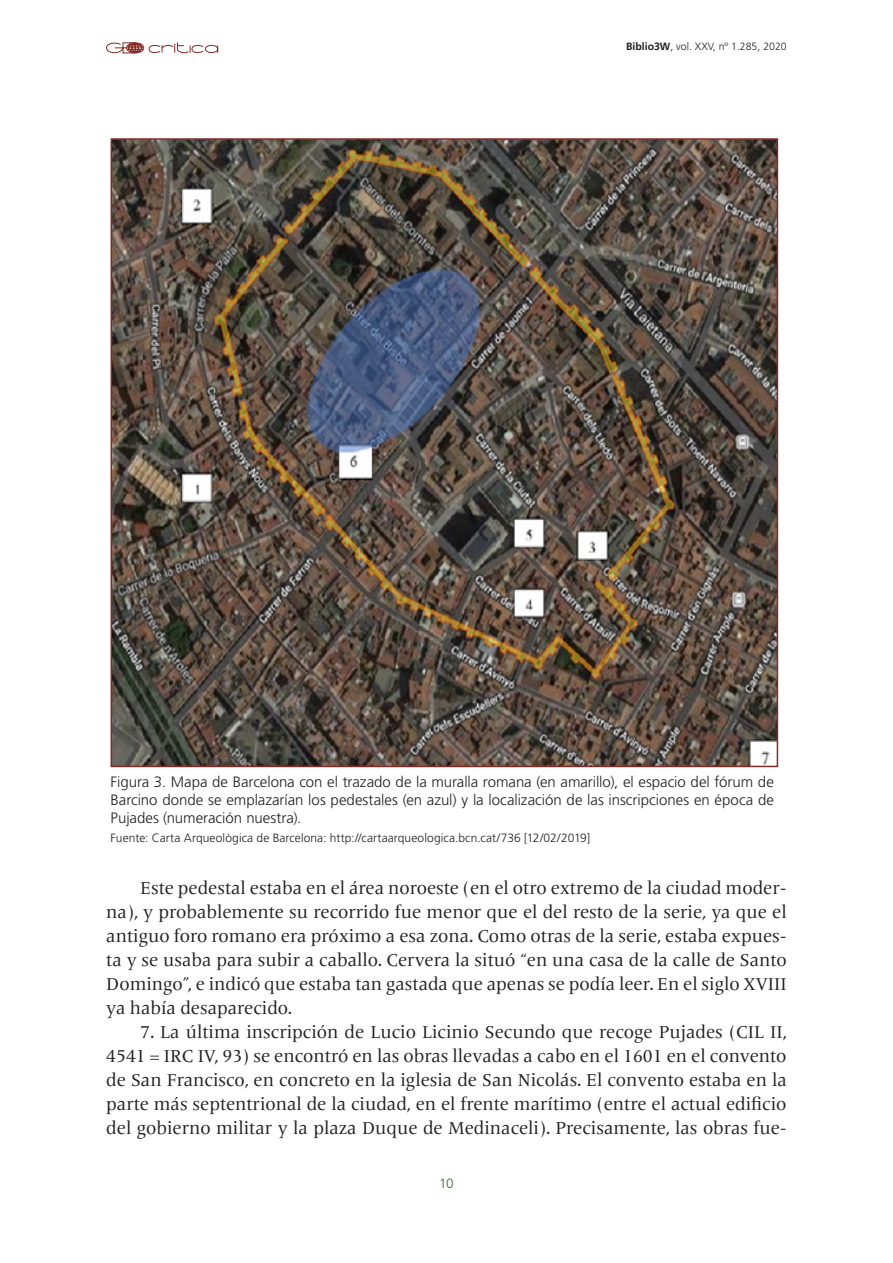
<style>
.page{position:relative;width:893px;height:1263px;background:#fff}
.page>*{position:absolute;margin:0;border:0;box-sizing:border-box;transform-origin:0 0}
.Text{font:18px/24px "Frutiger Serif LT Pro";color:#231f20;text-align:justify}
.Peu_de_foto{font:300 15px/18px "Frutiger LT Std";color:#231f20;text-align:justify}
.t1{font:300 13.5px "Frutiger LT Std";color:#3b692c}
.Font_Foto{font:300 12px "Frutiger LT Std";letter-spacing:.01em;color:#231f20}
.t2{font:300 10.5px "Frutiger LT Std";color:#231f20}
.s1{font-weight:700}
</style>
<div class="page">
<svg style="left:106px;top:42px;width:112px;height:12px"></svg>
<img style="left:114px;top:141px;width:661px;height:623px">
<p class="t2" style="left:626px;top:41px;width:162px"><span class="s1">Biblio3W</span>, vol. XXV, nº 1.285, 2020</p>
<p class="Peu_de_foto" style="left:111px;top:772px;width:665px">Figura 3. Mapa de Barcelona con el trazado de la muralla romana (en amarillo), el espacio del fórum de Barcino donde se emplazarían los pedestales (en azul) y la localización de las inscripciones en época de Pujades (numeración nuestra).</p>
<p class="Font_Foto" style="left:111px;top:831px;width:481px">Fuente: Carta Arqueològica de Barcelona: http://cartaarqueologica.bcn.cat/736 [12/02/2019]</p>
<p class="Text" style="left:106px;top:876px;width:682px;text-indent:34px">Este pedestal estaba en el área noroeste (en el otro extremo de la ciudad moder&shy;na), y probablemente su recorrido fue menor que el del resto de la serie, ya que el antiguo foro romano era próximo a esa zona. Como otras de la serie, estaba expues&shy;ta y se usaba para subir a caballo. Cervera la situó “en una casa de la calle de Santo Domingo”, e indicó que estaba tan gastada que apenas se podía leer. En el siglo XVIII ya había desaparecido.</p>
<p class="Text" style="left:106px;top:1020px;width:682px;text-indent:34px">7. La última inscripción de Lucio Licinio Secundo que recoge Pujades (CIL II, 4541 = IRC IV, 93) se encontró en las obras llevadas a cabo en el 1601 en el convento de San Francisco, en concreto en la iglesia de San Nicolás. El convento estaba en la parte más septentrional de la ciudad, en el frente marítimo (entre el actual edificio del gobierno militar y la plaza Duque de Medinaceli). Precisamente, las obras fue-</p>
<p class="t1" style="left:439px;top:1176px;width:16px">10</p>
</div>
